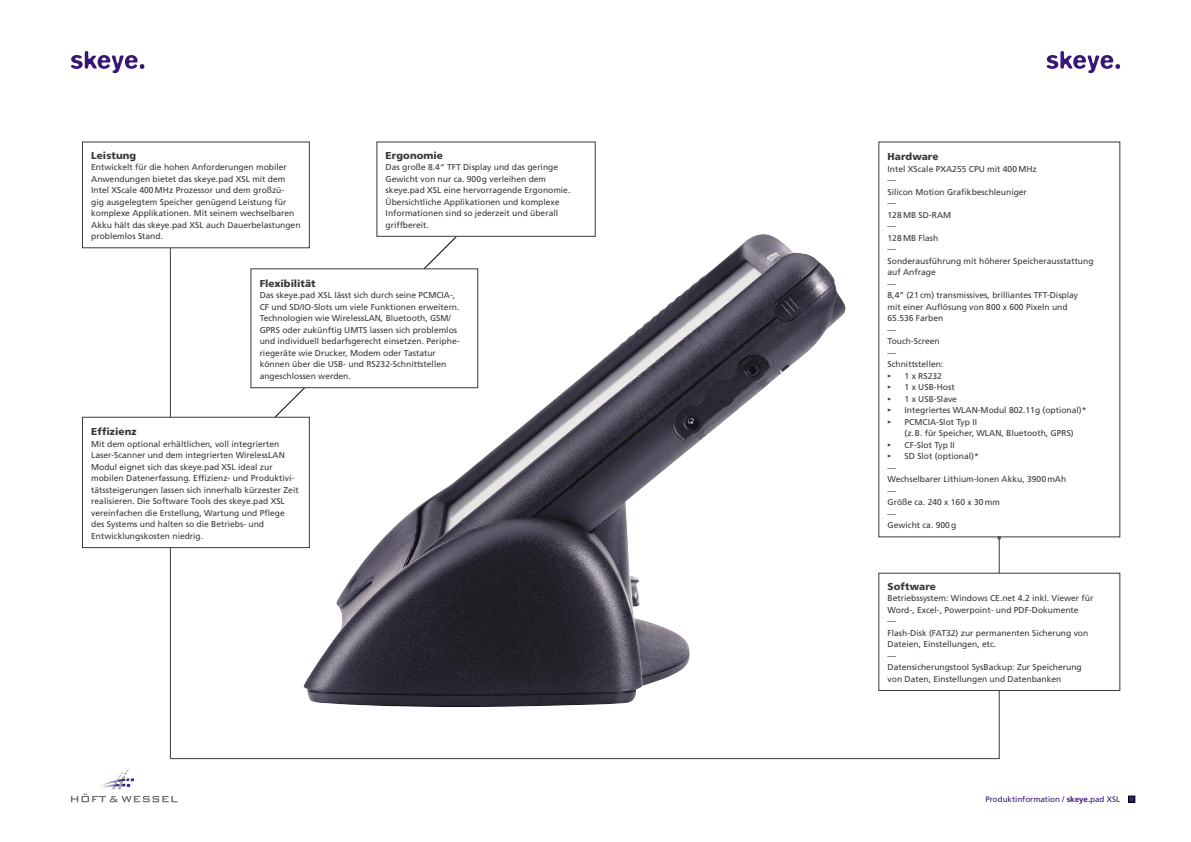
<style>
.page{position:relative;width:1191px;height:842px;background:#fff}
.page>*{position:absolute;margin:0;border:0;box-sizing:border-box;transform-origin:0 0}
.t1{font:900 10px "Frutiger";letter-spacing:.01em;color:#393939}
.t2{font:8.5px/11.5px "Frutiger";color:#393939}
.t3{font:8.5px "Meta Bold Expert";color:#393939}
.t4{font:8px "Frutiger";color:#381778}
.s1{font-weight:700}
</style>
<div class="page">
<svg style="left:167px;top:227px;width:210px;height:190px"></svg>
<img style="left:303px;top:232px;width:543px;height:475px">
<hr style="left:170px;top:248px;width:1px;height:511px;background:#393939">
<svg style="left:1128px;top:796px;width:6px;height:6px"></svg>
<svg style="left:71px;top:769px;width:106px;height:33px"></svg>
<svg style="left:71px;top:51px;width:73px;height:22px"></svg>
<svg style="left:1046px;top:51px;width:74px;height:22px"></svg>
<div style="left:251px;top:269px;width:227px;height:119px;background:#fff"></div>
<div style="left:251px;top:269px;width:227px;height:119px;border:1px solid #393939"></div>
<hr style="left:170px;top:758px;width:829px;height:1px;background:#393939">
<hr style="left:999px;top:539px;width:1px;height:220px;background:#393939">
<div style="left:82px;top:417px;width:227px;height:131px;background:#fff"></div>
<div style="left:82px;top:417px;width:227px;height:131px;border:1px solid #393939"></div>
<div style="left:878px;top:573px;width:241px;height:117px;background:#fff"></div>
<div style="left:878px;top:573px;width:242px;height:118px;border:1px solid #393939"></div>
<div style="left:82px;top:142px;width:227px;height:106px;background:#fff"></div>
<div style="left:82px;top:142px;width:227px;height:106px;border:1px solid #393939"></div>
<div style="left:377px;top:142px;width:218px;height:94px;background:#fff"></div>
<div style="left:377px;top:142px;width:218px;height:95px;border:1px solid #393939"></div>
<p class="t1" style="left:91px;top:149px;width:47px">Leistung</p>
<p class="t2" style="left:91px;top:161px;width:197px">Entwickelt für die hohen Anforderungen mobiler</p>
<p class="t2" style="left:91px;top:173px;width:211px">Anwendungen bietet das skeye.pad XSL mit dem Intel XScale 400MHz Prozessor und dem großzü-<br>gig ausgelegtem Speicher genügend Leistung für komplexe Applikationen. Mit seinem wechselbaren Akku hält das skeye.pad XSL auch Dauerbelastungen problemlos Stand.</p>
<p class="t1" style="left:386px;top:149px;width:59px">Ergonomie</p>
<p class="t2" style="left:386px;top:161px;width:174px">Das große 8.4“ TFT Display und das geringe</p>
<p class="t2" style="left:386px;top:173px;width:162px">Gewicht von nur ca. 900g verleihen dem</p>
<p class="t2" style="left:386px;top:184px;width:186px">skeye.pad XSL eine hervorragende Ergonomie.<br>Übersichtliche Applikationen und komplexe</p>
<p class="t2" style="left:386px;top:207px;width:174px">Informationen sind so jederzeit und überall</p>
<p class="t2" style="left:386px;top:219px;width:45px">griffbereit.</p>
<p class="t1" style="left:260px;top:277px;width:57px">Flexibilität</p>
<p class="t2" style="left:260px;top:290px;width:201px">Das skeye.pad XSL lässt sich durch seine PCMCIA-, CF und SD/IO-Slots um viele Funktionen erweitern.<br>Technologien wie WirelessLAN, Bluetooth, GSM/ GPRS oder zukünftig UMTS lassen sich problemlos und individuell bedarfsgerecht einsetzen. Periphe&shy;riegeräte wie Drucker, Modem oder Tastatur</p>
<p class="t2" style="left:260px;top:359px;width:188px">können über die USB- und RS232-Schnittstellen</p>
<p class="t2" style="left:260px;top:370px;width:93px">angeschlossen werden.</p>
<p class="t1" style="left:91px;top:426px;width:47px">Effizienz</p>
<p class="t2" style="left:91px;top:438px;width:209px">Mit dem optional erhältlichen, voll integrierten Laser-Scanner und dem integrierten WirelessLAN Modul eignet sich das skeye.pad XSL ideal zur mobilen Datenerfassung. Effizienz- und Produktivi&shy;tätssteigerungen lassen sich innerhalb kürzester Zeit realisieren. Die Software Tools des skeye.pad XSL vereinfachen die Erstellung, Wartung und Pflege</p>
<p class="t2" style="left:91px;top:519px;width:174px">des Systems und halten so die Betriebs- und</p>
<p class="t2" style="left:91px;top:530px;width:113px">Entwicklungskosten niedrig.</p>
<p class="t1" style="left:887px;top:151px;width:53px">Hardware</p>
<p class="t2" style="left:887px;top:163px;width:151px">Intel XScale PXA255 CPU mit 400MHz</p>
<p class="t2" style="left:887px;top:174px;width:10px">—</p>
<p class="t2" style="left:887px;top:186px;width:141px">Silicon Motion Grafikbeschleuniger</p>
<p class="t2" style="left:887px;top:197px;width:10px">—</p>
<p class="t2" style="left:887px;top:209px;width:65px">128MB SD-RAM</p>
<p class="t2" style="left:887px;top:220px;width:10px">—</p>
<p class="t2" style="left:887px;top:232px;width:52px">128MB Flash</p>
<p class="t2" style="left:887px;top:243px;width:10px">—</p>
<p class="t2" style="left:887px;top:255px;width:207px">Sonderausführung mit höherer Speicherausstattung</p>
<p class="t2" style="left:887px;top:266px;width:50px">auf Anfrage</p>
<p class="t2" style="left:887px;top:278px;width:10px">—</p>
<p class="t2" style="left:887px;top:289px;width:192px">8,4” (21 cm) transmissives, brilliantes TFT-Display</p>
<p class="t2" style="left:887px;top:301px;width:181px">mit einer Auflösung von 800 x 600 Pixeln und</p>
<p class="t2" style="left:887px;top:312px;width:57px">65.536 Farben</p>
<p class="t2" style="left:887px;top:324px;width:10px">—</p>
<p class="t2" style="left:887px;top:335px;width:54px">Touch-Screen</p>
<p class="t2" style="left:887px;top:347px;width:10px">—</p>
<p class="t2" style="left:887px;top:358px;width:57px">Schnittstellen:</p>
<p class="t3" style="left:887px;top:371px;width:6px">t</p>
<p class="t2" style="left:904px;top:370px;width:39px">1 x RS232</p>
<p class="t3" style="left:887px;top:382px;width:6px">t</p>
<p class="t2" style="left:904px;top:381px;width:52px">1 x USB-Host</p>
<p class="t3" style="left:887px;top:394px;width:6px">t</p>
<p class="t2" style="left:904px;top:393px;width:54px">1 x USB-Slave</p>
<p class="t3" style="left:887px;top:405px;width:6px">t</p>
<p class="t2" style="left:904px;top:404px;width:183px">Integriertes WLAN-Modul 802.11g (optional)*</p>
<p class="t3" style="left:887px;top:417px;width:6px">t</p>
<p class="t2" style="left:904px;top:416px;width:74px">PCMCIA-Slot Typ II</p>
<p class="t2" style="left:904px;top:427px;width:171px">(z.B. für Speicher, WLAN, Bluetooth, GPRS)</p>
<p class="t3" style="left:887px;top:440px;width:6px">t</p>
<p class="t2" style="left:904px;top:439px;width:52px">CF-Slot Typ II</p>
<p class="t3" style="left:887px;top:451px;width:6px">t</p>
<p class="t2" style="left:904px;top:450px;width:76px">SD Slot (optional)*</p>
<p class="t2" style="left:887px;top:462px;width:10px">—</p>
<p class="t2" style="left:887px;top:473px;width:180px">Wechselbarer Lithium-Ionen Akku, 3900 mAh</p>
<p class="t2" style="left:887px;top:485px;width:10px">—</p>
<p class="t2" style="left:887px;top:496px;width:114px">Größe ca. 240 x 160 x 30 mm</p>
<p class="t2" style="left:887px;top:508px;width:10px">—</p>
<p class="t2" style="left:887px;top:519px;width:70px">Gewicht ca. 900g</p>
<p class="t1" style="left:887px;top:580px;width:50px">Software</p>
<p class="t2" style="left:887px;top:592px;width:207px">Betriebssystem: Windows CE.net 4.2 inkl. Viewer für</p>
<p class="t2" style="left:887px;top:604px;width:193px">Word-, Excel-, Powerpoint- und PDF-Dokumente</p>
<p class="t2" style="left:887px;top:615px;width:10px">—</p>
<p class="t2" style="left:887px;top:627px;width:202px">Flash-Disk (FAT32) zur permanenten Sicherung von</p>
<p class="t2" style="left:887px;top:638px;width:110px">Dateien, Einstellungen, etc.</p>
<p class="t2" style="left:887px;top:650px;width:10px">—</p>
<p class="t2" style="left:887px;top:661px;width:196px">Datensicherungstool SysBackup: Zur Speicherung</p>
<p class="t2" style="left:887px;top:673px;width:175px">von Daten, Einstellungen und Datenbanken</p>
<p class="t4" style="left:985px;top:795px;width:136px">Produktinformation / <span class="s1">skeye.</span>pad XSL</p>
</div>
